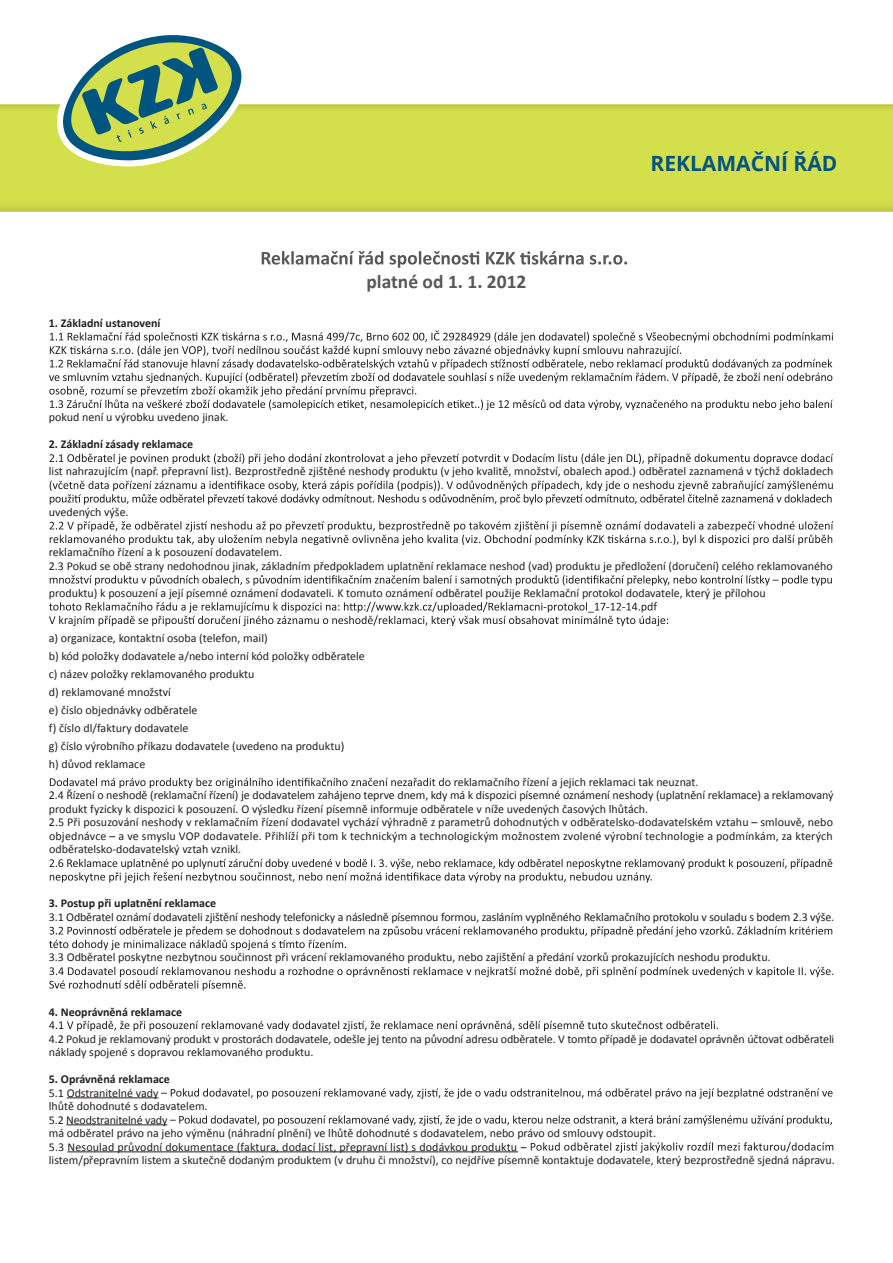
<style>
.page{position:relative;width:893px;height:1263px;background:#fff}
.page>*{position:absolute;margin:0;border:0;box-sizing:border-box;transform-origin:0 0}
.t1{font:700 21px "Open Sans";color:#005480}
.t2{font:700 19.5px "Calibri";color:#57585a}
.t3{font:12px/13.5px "Calibri";color:#231f20}
.t4{font:700 12px "Calibri";color:#231f20}
</style>
<div class="page">
<svg style="left:262px;top:251px;width:365px;height:17px"></svg>
<svg style="left:49px;top:330px;width:784px;height:80px"></svg>
<svg style="left:50px;top:454px;width:783px;height:10px"></svg>
<svg style="left:50px;top:480px;width:783px;height:25px"></svg>
<svg style="left:50px;top:521px;width:783px;height:24px"></svg>
<svg style="left:50px;top:575px;width:782px;height:11px"></svg>
<svg style="left:49px;top:602px;width:619px;height:24px"></svg>
<svg style="left:50px;top:778px;width:400px;height:10px"></svg>
<svg style="left:50px;top:859px;width:782px;height:24px"></svg>
<svg style="left:49px;top:926px;width:783px;height:24px"></svg>
<svg style="left:49px;top:967px;width:784px;height:24px"></svg>
<svg style="left:49px;top:1021px;width:669px;height:10px"></svg>
<svg style="left:161px;top:1088px;width:672px;height:11px"></svg>
<hr style="left:67px;top:1097px;width:91px;height:1px;background:#231f20">
<svg style="left:170px;top:1115px;width:662px;height:11px"></svg>
<hr style="left:66px;top:1124px;width:101px;height:1px;background:#231f20">
<svg style="left:531px;top:1142px;width:302px;height:11px"></svg>
<hr style="left:67px;top:1151px;width:451px;height:1px;background:#231f20">
<svg style="left:0;top:104px;width:893px;height:108px;background:#d2dd4c"></svg>
<svg style="left:56px;top:35px;width:192px;height:131px"></svg>
<p class="t4" style="left:49px;top:315px;width:113px">1. Základní ustanovení</p>
<h2 class="t2" style="left:366px;top:269px;width:162px">platné od 1. 1. 2012</h2>
<h1 class="t1" style="left:650px;top:149px;width:188px">REKLAMAČNÍ ŘÁD</h1>
<p class="t3" style="left:49px;top:411px;width:181px">pokud není u výrobku uvedeno jinak.</p>
<p class="t4" style="left:49px;top:437px;width:146px">2. Základní zásady reklamace</p>
<p class="t3" style="left:49px;top:465px;width:786px">list nahrazujícím (např. přepravní list). Bezprostředně zjištěné neshody produktu (v jeho kvalitě, množství, obalech apod.) odběratel zaznamená v týchž dokladech</p>
<p class="t3" style="left:49px;top:505px;width:81px">uvedených výše.</p>
<p class="t3" style="left:49px;top:546px;width:785px">reklamačního řízení a k posouzení dodavatelem.<br>2.3 Pokud se obě strany nedohodnou jinak, základním předpokladem uplatnění reklamace neshod (vad) produktu je předložení (doručení) celého reklamovaného</p>
<p class="t3" style="left:49px;top:586px;width:719px">produktu) k posouzení a její písemné oznámení dodavateli. K tomuto oznámení odběratel použije Reklamační protokol dodavatele, který je přílohou</p>
<p class="t3" style="left:49px;top:629px;width:318px;line-height:18px">a) organizace, kontaktní osoba (telefon, mail)<br>b) kód položky dodavatele a/nebo interní kód položky odběratele c) název položky reklamovaného produktu<br>d) reklamované množství<br>e) číslo objednávky odběratele<br>f) číslo dl/faktury dodavatele<br>g) číslo výrobního příkazu dodavatele (uvedeno na produktu)<br>h) důvod reklamace</p>
<p class="t3" style="left:49px;top:775px;width:786px;text-indent:405px">reklamačního řízení a jejich reklamaci tak neuznat.<br>2.4 Řízení o neshodě (reklamační řízení) je dodavatelem zahájeno teprve dnem, kdy má k dispozici písemné oznámení neshody (uplatnění reklamace) a reklamovaný produkt fyzicky k dispozici k posouzení. O výsledku řízení písemně informuje odběratele v níže uvedených časových lhůtách.<br>2.5 Při posuzování neshody v reklamačním řízení dodavatel vychází výhradně z parametrů dohodnutých v odběratelsko-dodavatelském vztahu – smlouvě, nebo objednávce – a ve smyslu VOP dodavatele. Přihlíží při tom k technickým a technologickým možnostem zvolené výrobní technologie a podmínkám, za kterých odběratelsko-dodavatelský vztah vznikl.</p>
<p class="t4" style="left:49px;top:896px;width:169px">3. Postup při uplatnění reklamace</p>
<p class="t3" style="left:49px;top:910px;width:787px">3.1 Odběratel oznámí dodavateli zjištění neshody telefonicky a následně písemnou formou, zasláním vyplněného Reklamačního protokolu v souladu s bodem 2.3 výše.</p>
<p class="t3" style="left:49px;top:951px;width:723px">3.3 Odběratel poskytne nezbytnou součinnost při vrácení reklamovaného produktu, nebo zajištění a předání vzorků prokazujících neshodu produktu.</p>
<p class="t4" style="left:49px;top:1004px;width:135px">4. Neoprávněná reklamace</p>
<p class="t3" style="left:49px;top:1032px;width:787px">4.2 Pokud je reklamovaný produkt v prostorách dodavatele, odešle jej tento na původní adresu odběratele. V tomto případě je dodavatel oprávněn účtovat odběrateli náklady spojené s dopravou reklamovaného produktu.</p>
<p class="t4" style="left:49px;top:1071px;width:123px">5. Oprávněná reklamace</p>
<p class="t3" style="left:49px;top:1086px;width:787px">5.1 Odstranitelné vady<br>lhůtě dohodnuté s dodavatelem.<br>5.2 Neodstranitelné vady<br>má odběratel právo na jeho výměnu (náhradní plnění) ve lhůtě dohodnuté s dodavatelem, nebo právo od smlouvy odstoupit.<br>5.3 Nesoulad průvodní dokumentace (faktura, dodací list, přepravní list) s dodávkou produktu –<br>listem/přepravním listem a skutečně dodaným produktem (v druhu či množství), co nejdříve písemně kontaktuje dodavatele, který bezprostředně sjedná nápravu.</p>
</div>
